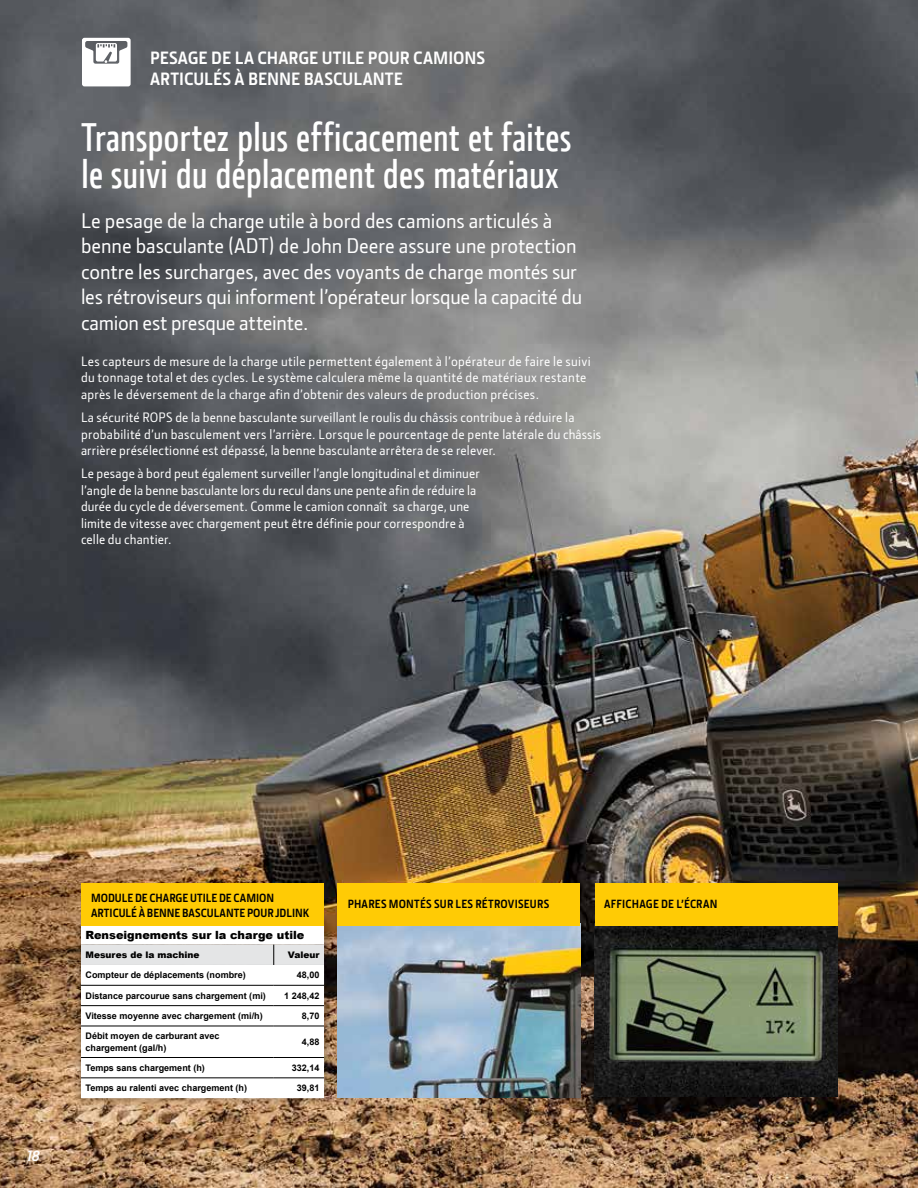
<style>
.page{position:relative;width:918px;height:1188px;background:#fff}
.page>*{position:absolute;margin:0;border:0;box-sizing:border-box;transform-origin:0 0}
.t1{font:600 condensed 40.5px/37.5px "JD Sans Pro";letter-spacing:-.005em;color:#fff}
.t2{font:500 21px/25.5px "JD Sans Pro";letter-spacing:-.005em;color:#fff}
.t3{font:700 18px/21px "JD Sans Pro";letter-spacing:.005em;color:#fff}
.t4{font:italic 700 15px "JD Sans Pro";color:#fff}
.t5{font:500 13.5px/16.5px "JD Sans Pro";letter-spacing:.015em;color:#fff}
.t6{font:700 12px/15px "JD Sans Pro";letter-spacing:.01em;color:#000;scale:.95 1}
.t7{font:900 11.25px "Arial";color:#000}
.t8{font:700 9px/11.2px "Arial";color:#000}
.t9{font:900 9px "Arial";color:#000}
</style>
<div class="page">
<img style="left:0;top:0;width:918px;height:1188px">
<img style="left:338px;top:926px;width:242px;height:172px">
<svg style="left:82px;top:38px;width:49px;height:48px"></svg>
<img style="left:595px;top:926px;width:243px;height:171px">
<div style="left:338px;top:883px;width:242px;height:43px;background:#ffcb05"></div>
<div style="left:595px;top:883px;width:243px;height:43px;background:#ffcb05"></div>
<div style="left:71px;top:914px;width:263px;height:194px;background:#000;opacity:.4"></div>
<svg style="left:81px;top:926px;width:243px;height:172px"></svg>
<hr style="left:81px;top:985px;width:193px;height:1px;background:#000">
<hr style="left:274px;top:985px;width:50px;height:1px;background:#000">
<hr style="left:81px;top:1005px;width:193px;height:1px;background:#000">
<hr style="left:274px;top:1005px;width:50px;height:1px;background:#000">
<hr style="left:81px;top:1057px;width:193px;height:1px;background:#000">
<hr style="left:274px;top:1057px;width:50px;height:1px;background:#000">
<hr style="left:81px;top:1026px;width:193px;height:1px;background:#000">
<hr style="left:274px;top:1026px;width:50px;height:1px;background:#000">
<hr style="left:81px;top:1078px;width:193px;height:1px;background:#000">
<hr style="left:274px;top:1078px;width:50px;height:1px;background:#000">
<div style="left:81px;top:883px;width:243px;height:43px;background:#ffcb05"></div>
<h3 class="t3" style="left:150px;top:47px;width:337px">PESAGE DE LA CHARGE UTILE POUR CAMIONS<br>ARTICULÉS À BENNE BASCULANTE</h3>
<h1 class="t1" style="left:81px;top:117px;width:492px">Transportez plus efficacement et faites le suivi du déplacement des matériaux</h1>
<p class="t2" style="left:81px;top:207px;width:503px">Le pesage de la charge utile à bord des camions articulés à benne basculante (ADT) de John Deere assure une protection contre les surcharges, avec des voyants de charge montés sur les rétroviseurs qui informent l’opérateur lorsque la capacité du camion est presque atteinte.</p>
<p class="t5" style="left:81px;top:353px;width:511px">Les capteurs de mesure de la charge utile permettent également à l’opérateur de faire le suivi du tonnage total et des cycles. Le système calculera même la quantité de matériaux restante après le déversement de la charge afin d’obtenir des valeurs de production précises.</p>
<p class="t5" style="left:81px;top:409px;width:522px">La sécurité ROPS de la benne basculante surveillant le roulis du châssis contribue à réduire la probabilité d’un basculement vers l’arrière. Lorsque le pourcentage de pente latérale du châssis arrière présélectionné est dépassé, la benne basculante arrêtera de se relever.</p>
<p class="t5" style="left:81px;top:465px;width:400px">Le pesage à bord peut également surveiller l’angle longitudinal et diminuer l’angle de la benne basculante lors du recul dans une pente afin de réduire la durée du cycle de déversement. Comme le camion connaît sa charge, une limite de vitesse avec chargement peut être définie pour correspondre à celle du chantier.</p>
<p class="t4" style="left:27px;top:1146px;width:14px">18</p>
<p class="t6" style="left:91px;top:890px;width:231px">MODULE DE CHARGE UTILE DE CAMION<br>ARTICULÉ À BENNE BASCULANTE POUR JDLINK</p>
<p class="t7" style="left:86px;top:926px;width:220px">Renseignements sur la charge utile</p>
<p class="t9" style="left:86px;top:948px;width:116px">Mesures de la machine</p>
<p class="t9" style="left:288px;top:948px;width:33px">Valeur</p>
<p class="t8" style="left:86px;top:970px;width:162px">Compteur de déplacements (nombre)</p>
<p class="t8" style="left:297px;top:970px;width:24px">48,00</p>
<p class="t8" style="left:86px;top:990px;width:182px">Distance parcourue sans chargement (mi)</p>
<p class="t8" style="left:284px;top:990px;width:37px">1 248,42</p>
<p class="t8" style="left:86px;top:1011px;width:179px">Vitesse moyenne avec chargement (mi/h)</p>
<p class="t8" style="left:302px;top:1011px;width:19px">8,70</p>
<p class="t8" style="left:86px;top:1031px;width:136px">Débit moyen de carburant avec chargement (gal/h)</p>
<p class="t8" style="left:302px;top:1037px;width:19px">4,88</p>
<p class="t8" style="left:86px;top:1062px;width:121px">Temps sans chargement (h)</p>
<p class="t8" style="left:292px;top:1062px;width:29px">332,14</p>
<p class="t8" style="left:86px;top:1083px;width:163px">Temps au ralenti avec chargement (h)</p>
<p class="t8" style="left:297px;top:1083px;width:24px">39,81</p>
<p class="t6" style="left:348px;top:896px;width:214px">PHARES MONTÉS SUR LES RÉTROVISEURS</p>
<p class="t6" style="left:604px;top:896px;width:121px">AFFICHAGE DE L’ÉCRAN</p>
</div>
